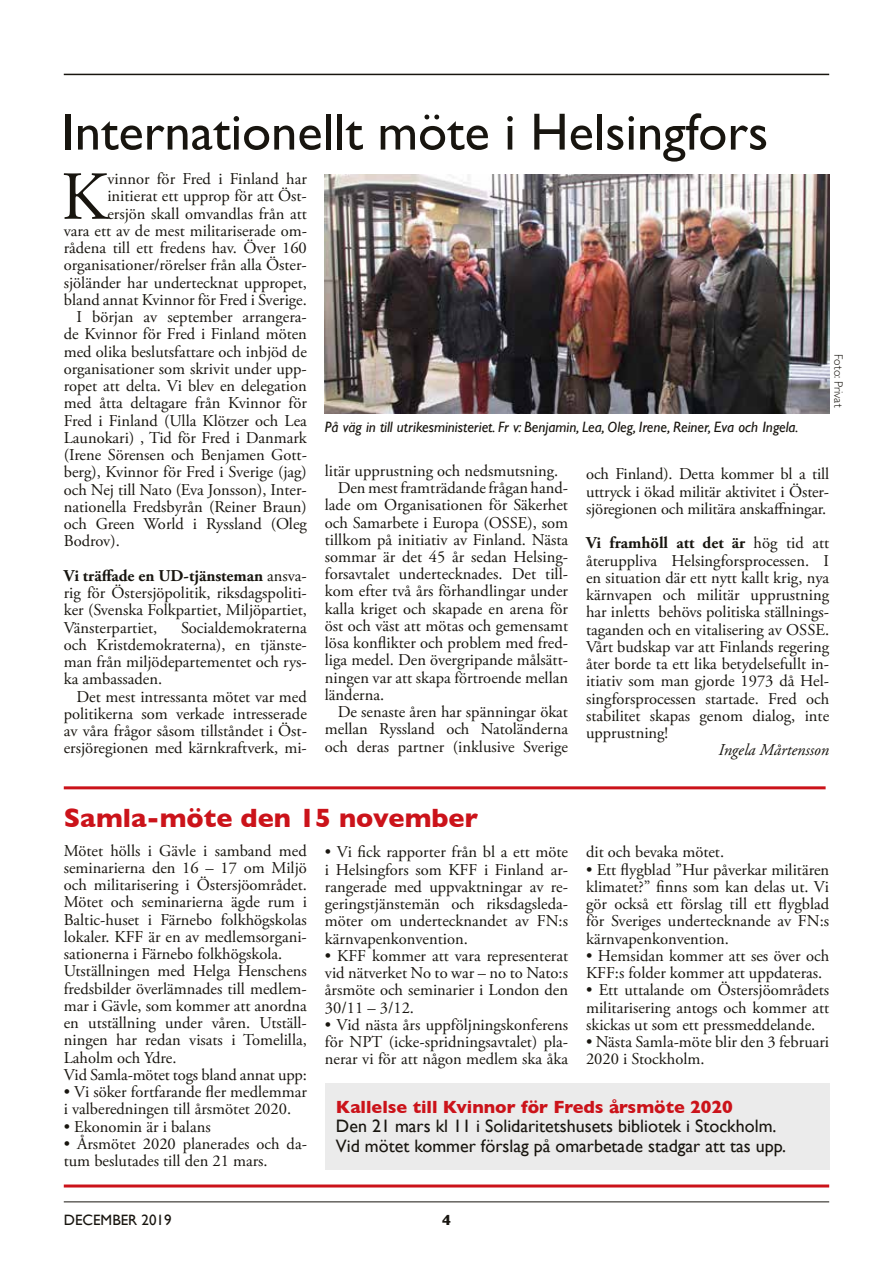
<style>
.page{position:relative;width:893px;height:1263px;background:#fff}
.page>*{position:absolute;margin:0;border:0;box-sizing:border-box;transform-origin:0 0}
.t1{font:68.55px "Adobe Garamond Pro";color:#18150f}
.t2{font:52.5px "Gill Sans";color:#18150f}
.t3{font:700 27px "Gill Sans";color:#cb131a}
.t4{font:18px/19.5px "Gill Sans";color:#18150f}
.t5{font:700 18px "Gill Sans";color:#cb131a}
.t6{font:16.5px/17.2px "Adobe Garamond Pro";color:#18150f;text-align:justify}
.t7{font:italic 16.5px "Adobe Garamond Pro";color:#18150f}
.t8{font:italic 15px "Gill Sans";color:#18150f}
.t9{font:15px "Gill Sans";color:#18150f}
.t10{font:700 15px "Gill Sans";color:#18150f}
.t11{font:300 12px "Gill Sans";color:#18150f}
.s1{font-weight:700}
</style>
<div class="page">
<hr style="left:64px;top:1201px;width:765px;height:1px;background:#18150f">
<hr style="left:64px;top:74px;width:765px;height:1px;background:#18150f">
<img style="left:325px;top:174px;width:504px;height:240px">
<hr style="left:64px;top:786px;width:762px;height:3px;background:#cb131a">
<hr style="left:64px;top:1184px;width:765px;height:3px;background:#cb131a">
<div style="left:325px;top:1083px;width:504px;height:86px;background:#ebebeb"></div>
<h2 class="t2" style="left:62px;top:101px;width:708px">Internationellt möte i Helsingfors</h2>
<h1 class="t1" style="left:61px;top:156px;width:48px">K</h1>
<p class="t6" style="left:107px;top:171px;width:201px">vinnor för Fred i Finland har</p>
<p class="t6" style="left:107px;top:188px;width:201px">initierat ett upprop för att Öst-</p>
<p class="t6" style="left:107px;top:205px;width:201px">ersjön skall omvandlas från att</p>
<p class="t6" style="left:64px;top:223px;width:245px">vara ett av de mest militariserade om-</p>
<p class="t6" style="left:64px;top:240px;width:245px">rådena till ett fredens hav. Över 160</p>
<p class="t6" style="left:64px;top:257px;width:245px">organisationer/rörelser från alla Öster-</p>
<p class="t6" style="left:64px;top:274px;width:245px">sjöländer har undertecknat uppropet,</p>
<p class="t6" style="left:64px;top:292px;width:245px">bland annat Kvinnor för Fred i Sverige.</p>
<p class="t6" style="left:77px;top:309px;width:232px">I början av september arrangera-</p>
<p class="t6" style="left:64px;top:326px;width:245px">de Kvinnor för Fred i Finland möten</p>
<p class="t6" style="left:64px;top:343px;width:245px">med olika beslutsfattare och inbjöd de</p>
<p class="t6" style="left:64px;top:361px;width:245px">organisationer som skrivit under upp-</p>
<p class="t6" style="left:64px;top:378px;width:245px">ropet att delta. Vi blev en delegation</p>
<p class="t6" style="left:64px;top:395px;width:245px">med åtta deltagare från Kvinnor för</p>
<p class="t6" style="left:64px;top:412px;width:245px">Fred i Finland (Ulla Klötzer och Lea</p>
<p class="t6" style="left:64px;top:430px;width:245px">Launokari) , Tid för Fred i Danmark</p>
<p class="t6" style="left:64px;top:447px;width:245px">(Irene Sörensen och Benjamen Gott-</p>
<p class="t6" style="left:64px;top:464px;width:245px">berg), Kvinnor för Fred i Sverige (jag)</p>
<p class="t6" style="left:64px;top:481px;width:245px">och Nej till Nato (Eva Jonsson), Inter-</p>
<p class="t6" style="left:64px;top:499px;width:245px">nationella Fredsbyrån (Reiner Braun)</p>
<p class="t6" style="left:64px;top:516px;width:245px">och Green World i Ryssland (Oleg</p>
<p class="t6" style="left:64px;top:533px;width:58px">Bodrov).</p>
<p class="t6" style="left:64px;top:567px;width:245px"><span class="s1">Vi träffade en UD-tjänsteman</span> ansva&shy;rig för Östersjöpolitik, riksdagspoliti&shy;ker (Svenska Folkpartiet, Miljöpartiet, Vänsterpartiet,</p>
<p class="t11" style="left:848px;top:354px;width:55px;rotate:90deg">Foto: Privat</p>
<p class="t8" style="left:325px;top:418px;width:475px">På väg in till utrikesministeriet. Fr v: Benjamin, Lea, Oleg, Irene, Reiner, Eva och Ingela.</p>
<p class="t6" style="left:325px;top:462px;width:235px">litär upprustning och nedsmutsning.</p>
<p class="t6" style="left:338px;top:480px;width:232px">Den mest framträdande frågan hand-</p>
<p class="t6" style="left:325px;top:497px;width:245px">lade om Organisationen för Säkerhet</p>
<p class="t6" style="left:325px;top:514px;width:245px">och Samarbete i Europa (OSSE), som</p>
<p class="t6" style="left:325px;top:531px;width:245px">tillkom på initiativ av Finland. Nästa</p>
<p class="t6" style="left:325px;top:549px;width:245px">sommar är det 45 år sedan Helsing-</p>
<p class="t6" style="left:325px;top:566px;width:245px">forsavtalet undertecknades. Det till-</p>
<p class="t6" style="left:325px;top:583px;width:245px">kom efter två års förhandlingar under</p>
<p class="t6" style="left:325px;top:600px;width:245px">kalla kriget och skapade en arena för</p>
<p class="t6" style="left:325px;top:618px;width:245px">öst och väst att mötas och gemensamt</p>
<p class="t6" style="left:325px;top:635px;width:245px">lösa konflikter och problem med fred-</p>
<p class="t6" style="left:325px;top:652px;width:245px">liga medel. Den övergripande målsätt-</p>
<p class="t6" style="left:325px;top:669px;width:245px">ningen var att skapa förtroende mellan</p>
<p class="t6" style="left:325px;top:687px;width:61px">länderna.</p>
<p class="t6" style="left:338px;top:704px;width:232px">De senaste åren har spänningar ökat</p>
<p class="t6" style="left:325px;top:721px;width:245px">mellan Ryssland och Natoländerna</p>
<p class="t6" style="left:325px;top:738px;width:245px">och deras partner (inklusive Sverige</p>
<p class="t6" style="left:586px;top:466px;width:245px">och Finland). Detta kommer bl a till uttryck i ökad militär aktivitet i Öster&shy;sjöregionen och militära anskaffningar.</p>
<p class="t6" style="left:586px;top:535px;width:245px"><span class="s1">Vi framhöll att det är</span> hög tid att återuppliva Helsingforsprocessen. I en situation där ett nytt kallt krig, nya kärnvapen och militär upprustning har inletts behövs politiska ställnings&shy;taganden och en vitalisering av OSSE.<br>Vårt budskap var att Finlands regering åter borde ta ett lika betydelsefullt in&shy;itiativ som man gjorde 1973 då Hel&shy;singforsprocessen startade. Fred och stabilitet skapas genom dialog, inte upprustning!</p>
<p class="t7" style="left:718px;top:740px;width:112px">Ingela Mårtensson</p>
<p class="t6" style="left:64px;top:619px;width:245px;text-indent:117px">Socialdemokraterna och Kristdemokraterna), en tjänste&shy;man från miljödepartementet och rys&shy;ka ambassaden.</p>
<p class="t6" style="left:64px;top:688px;width:245px;text-indent:13px">Det mest intressanta mötet var med politikerna som verkade intresserade av våra frågor såsom tillståndet i Öst&shy;ersjöregionen med kärnkraftverk, mi-</p>
<h3 class="t3" style="left:64px;top:797px;width:416px">Samla-möte den 15 november</h3>
<p class="t6" style="left:64px;top:842px;width:245px;text-align:left">Mötet hölls i Gävle i samband med seminarierna den 16 – 17 om Miljö och militarisering i Östersjöområdet.<br>Mötet och seminarierna ägde rum i Baltic-huset i Färnebo folkhögskolas lokaler. KFF är en av medlemsorgani&shy;sationerna i Färnebo folkhögskola.<br>Utställningen med Helga Henschens fredsbilder överlämnades till medlem&shy;mar i Gävle, som kommer att anordna en utställning under våren. Utställ&shy;ningen har redan visats i Tomelilla, Laholm och Ydre.<br>Vid Samla-mötet togs bland annat upp:</p>
<p class="t6" style="left:64px;top:1084px;width:245px">• Vi söker fortfarande fler medlemmar i valberedningen till årsmötet 2020.</p>
<p class="t6" style="left:64px;top:1118px;width:148px">• Ekonomin är i balans</p>
<p class="t6" style="left:64px;top:1135px;width:245px">• Årsmötet 2020 planerades och da&shy;tum beslutades till den 21 mars.</p>
<p class="t6" style="left:586px;top:844px;width:140px">dit och bevaka mötet.</p>
<p class="t6" style="left:586px;top:861px;width:245px">• Ett flygblad ”Hur påverkar militären klimatet?” finns som kan delas ut. Vi gör också ett förslag till ett flygblad för Sveriges undertecknande av FN:s kärnvapenkonvention.</p>
<p class="t6" style="left:586px;top:947px;width:245px">• Hemsidan kommer att ses över och<br>KFF:s folder kommer att uppdateras.</p>
<p class="t6" style="left:586px;top:982px;width:245px">• Ett uttalande om Östersjöområdets militarisering antogs och kommer att skickas ut som ett pressmeddelande.</p>
<p class="t6" style="left:586px;top:1034px;width:245px">• Nästa Samla-möte blir den 3 februari<br>2020 i Stockholm.</p>
<p class="t5" style="left:336px;top:1092px;width:399px">Kallelse till Kvinnor för Freds årsmöte 2020</p>
<p class="t4" style="left:336px;top:1116px;width:452px">Den 21 mars kl 11 i Solidaritetshusets bibliotek i Stockholm.<br>Vid mötet kommer förslag på omarbetade stadgar att tas upp.</p>
<p class="t6" style="left:325px;top:844px;width:245px">• Vi fick rapporter från bl a ett möte i Helsingfors som KFF i Finland ar&shy;rangerade med uppvaktningar av re&shy;geringstjänstemän och riksdagsleda&shy;möter om undertecknandet av FN:s kärnvapenkonvention.</p>
<p class="t6" style="left:325px;top:948px;width:245px">• KFF kommer att vara representerat vid nätverket No to war – no to Nato:s årsmöte och seminarier i London den 30/11 – 3/12.</p>
<p class="t6" style="left:325px;top:1016px;width:245px">• Vid nästa års uppföljningskonferens för NPT (icke-spridningsavtalet) pla&shy;nerar vi för att någon medlem ska åka</p>
<p class="t9" style="left:64px;top:1211px;width:109px">DECEMBER 2019</p>
<p class="t10" style="left:442px;top:1208px;width:10px">4</p>
</div>
